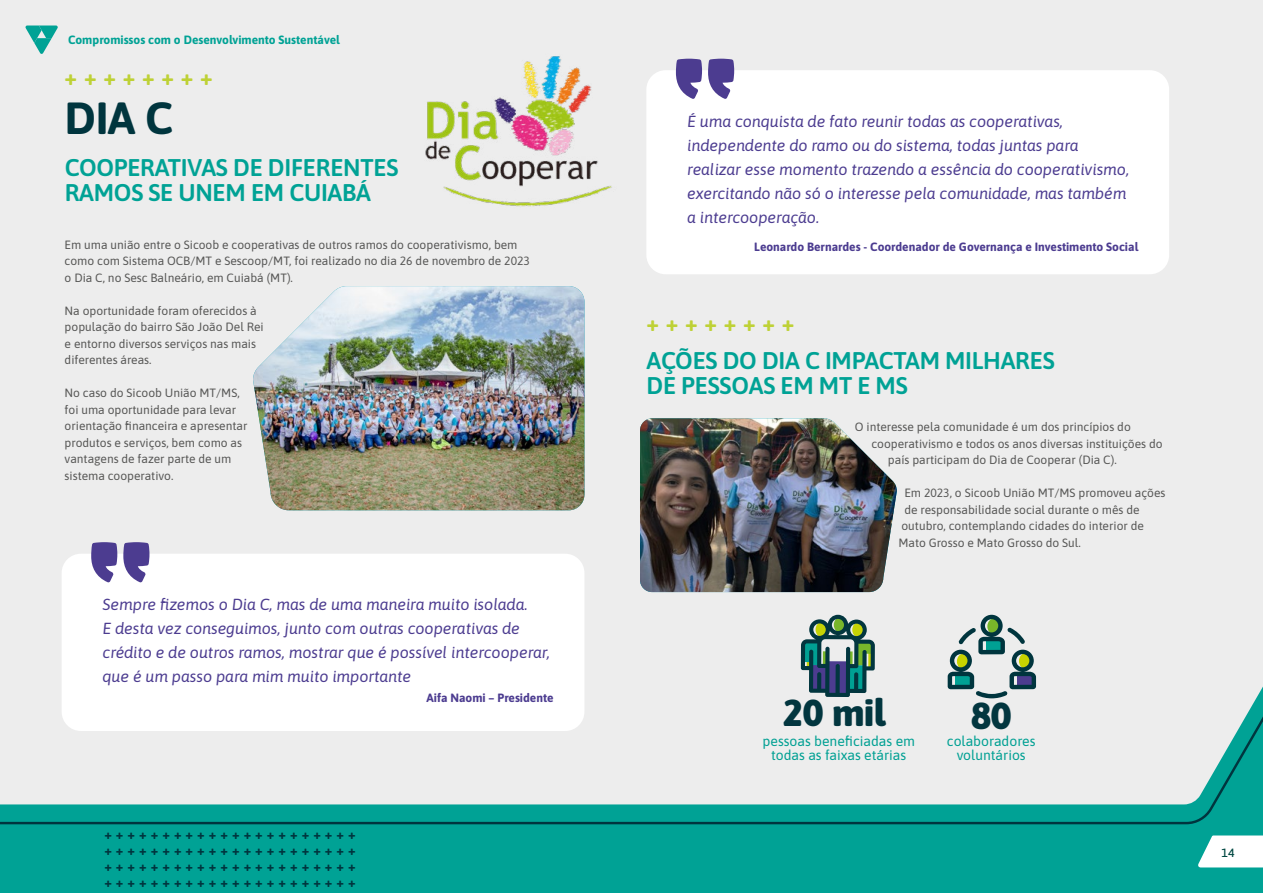
<style>
.page{position:relative;width:1263px;height:893px;background:#ededed}
.page>*{position:absolute;margin:0;border:0;box-sizing:border-box;transform-origin:0 0}
.t1{font:700 45px "Asap";color:#00353e}
.t2{font:900 37.5px "Asap";color:#02363f}
.t3{font:600 24.15px/25.5px "Asap";letter-spacing:-.01em;color:#00a295}
.t4{font:800 22.5px "Asap";color:#bed136}
.t5{font:italic 16.05px/24px "Asap";color:#4c3c90}
.t6{font:13.95px/13.8px "Asap";color:#00a093;text-align:center}
.t7{font:800 13.5px/16.2px "Asap";color:#00353e;text-align:justify}
.t8{font:12px/16.5px "Asap";color:#575756}
.t9{font:700 12px "Asap";color:#4c3c90}
.t10{font:700 12px "Asap";color:#00a295}
.t11{font:500 12px "Asap";color:#004842}
</style>
<div class="page">
<svg style="left:0;top:675px;width:1263px;height:218px;background:#1eaba0"></svg>
<svg style="left:0;top:696px;width:1263px;height:129px"></svg>
<svg style="left:1197px;top:835px;width:66px;height:32px;background:#ddf2f1"></svg>
<svg style="left:26px;top:26px;width:32px;height:28px"></svg>
<div style="left:62px;top:554px;width:522px;height:177px;background:#fff;border-radius:19px"></div>
<svg style="left:91px;top:542px;width:58px;height:40px"></svg>
<div style="left:646px;top:70px;width:523px;height:204px;background:#fff;border-radius:19px"></div>
<svg style="left:676px;top:59px;width:58px;height:40px"></svg>
<img style="left:253px;top:286px;width:331px;height:224px">
<img style="left:425px;top:56px;width:187px;height:151px">
<img style="left:640px;top:418px;width:257px;height:174px">
<svg style="left:801px;top:615px;width:74px;height:82px"></svg>
<svg style="left:948px;top:615px;width:88px;height:83px"></svg>
<p class="t10" style="left:68px;top:31px;width:273px">Compromissos com o Desenvolvimento Sustentável</p>
<h3 class="t4" style="left:65px;top:61px;width:150px">+ + + + + + + +</h3>
<h1 class="t1" style="left:65px;top:86px;width:109px">DIA C</h1>
<h3 class="t3" style="left:65px;top:153px;width:335px">COOPERATIVAS DE DIFERENTES<br>RAMOS SE UNEM EM CUIABÁ</h3>
<p class="t8" style="left:65px;top:236px;width:467px">Em uma união entre o Sicoob e cooperativas de outros ramos do cooperativismo, bem como com Sistema OCB/MT e Sescoop/MT, foi realizado no dia 26 de novembro de 2023 o Dia C, no Sesc Balneário, em Cuiabá (MT).</p>
<p class="t8" style="left:65px;top:302px;width:201px">Na oportunidade foram oferecidos à população do bairro São João Del Rei e entorno diversos serviços nas mais diferentes áreas.</p>
<p class="t8" style="left:65px;top:384px;width:184px">No caso do Sicoob União MT/MS, foi uma oportunidade para levar orientação financeira e apresentar produtos e serviços, bem como as vantagens de fazer parte de um sistema cooperativo.</p>
<h3 class="t5" style="left:103px;top:591px;width:449px">Sempre fizemos o Dia C, mas de uma maneira muito isolada.<br>E desta vez conseguimos, junto com outras cooperativas de crédito e de outros ramos, mostrar que é possível intercooperar, que é um passo para mim muito importante</h3>
<p class="t9" style="left:427px;top:690px;width:128px">Aifa Naomi – Presidente</p>
<p class="t7" style="left:104px;top:825px;width:253px">+ + + + + + + + + + + + + + + + + + + + + + + + + + + + + + + + + + + + + + + + + + + + + + + + + + + + + + + + + + + + + + + + + + + + + + + + + + + + + + + + + + + + + + + +</p>
<p class="t5" style="left:687px;top:108px;width:443px">É uma conquista de fato reunir todas as cooperativas, independente do ramo ou do sistema, todas juntas para realizar esse momento trazendo a essência do cooperativismo, exercitando não só o interesse pela comunidade, mas também a intercooperação.</p>
<p class="t9" style="left:754px;top:239px;width:385px">Leonardo Bernardes - Coordenador de Governança e Investimento Social</p>
<h3 class="t4" style="left:646px;top:307px;width:150px">+ + + + + + + +</h3>
<h3 class="t3" style="left:646px;top:346px;width:410px">AÇÕES DO DIA C IMPACTAM MILHARES<br>DE PESSOAS EM MT E MS</h3>
<p class="t8" style="left:855px;top:418px;width:277px">O interesse pela comunidade é um dos princípios do</p>
<p class="t8" style="left:871px;top:435px;width:293px">cooperativismo e todos os anos diversas instituições do</p>
<p class="t8" style="left:888px;top:451px;width:230px">país participam do Dia de Cooperar (Dia C).</p>
<p class="t8" style="left:904px;top:484px;width:263px">Em 2023, o Sicoob União MT/MS promoveu ações</p>
<p class="t8" style="left:904px;top:501px;width:237px">de responsabilidade social durante o mês de</p>
<p class="t8" style="left:901px;top:517px;width:244px">outubro, contemplando cidades do interior de</p>
<p class="t8" style="left:898px;top:534px;width:184px">Mato Grosso e Mato Grosso do Sul.</p>
<h2 class="t2" style="left:783px;top:686px;width:103px">20 mil</h2>
<p class="t6" style="left:762px;top:733px;width:154px">pessoas beneficiadas em todas as faixas etárias</p>
<h2 class="t2" style="left:971px;top:689px;width:42px">80</h2>
<p class="t6" style="left:947px;top:733px;width:90px">colaboradores voluntários</p>
<p class="t11" style="left:1221px;top:844px;width:14px">14</p>
</div>
